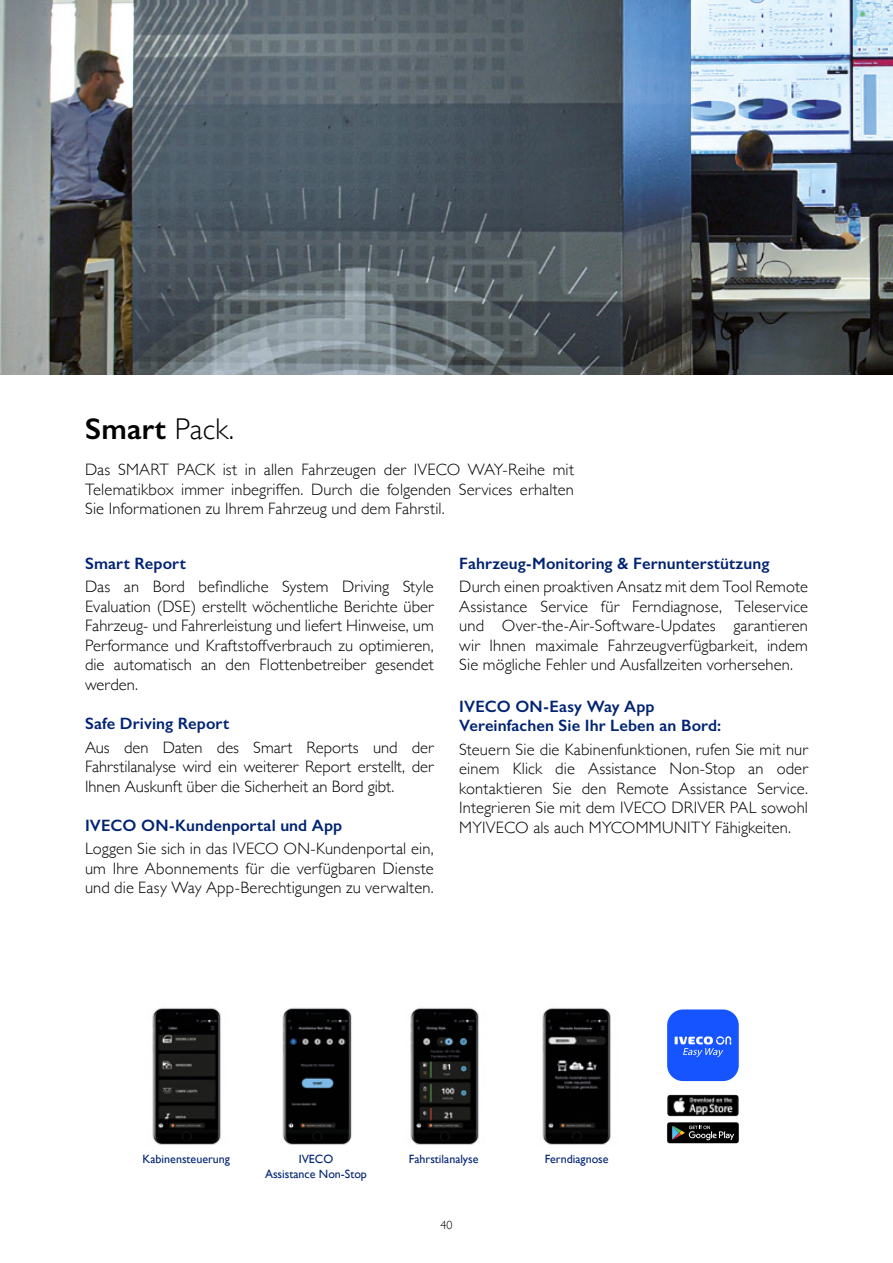
<style>
.page{position:relative;width:893px;height:1263px;background:#fff}
.page>*{position:absolute;margin:0;border:0;box-sizing:border-box;transform-origin:0 0}
.t1{font:600 30px "Gill Sans";letter-spacing:.01em;color:#000}
.t2{font:300 16.5px/19.5px "Gill Sans";letter-spacing:.005em;color:#000;text-align:justify}
.t3{font:600 16.5px/19.5px "Gill Sans";letter-spacing:.005em;color:#002373}
.t4{font:12px/15px "Gill Sans";color:#002373;text-align:center}
.t5{font:300 12px "Gill Sans";color:#000}
.s1{font-weight:300}
</style>
<div class="page">
<img style="left:282px;top:1008px;width:70px;height:137px">
<img style="left:152px;top:1007px;width:69px;height:138px">
<img style="left:410px;top:1007px;width:69px;height:138px">
<img style="left:542px;top:1007px;width:69px;height:138px">
<img style="left:0;top:0;width:893px;height:374px">
<svg style="left:667px;top:1122px;width:72px;height:21px"></svg>
<img style="left:667px;top:1095px;width:72px;height:21px">
<div style="left:667px;top:1009px;width:72px;height:72px;background:#1554ff;border-radius:16px"></div>
<svg style="left:675px;top:1036px;width:56px;height:21px"></svg>
<h1 class="t1" style="left:85px;top:410px;width:150px">Smart <span class="s1">Pack.</span></h1>
<p class="t2" style="left:85px;top:459px;width:490px">Das SMART PACK ist in allen Fahrzeugen der IVECO WAY-Reihe mit Telematikbox immer inbegriffen. Durch die folgenden Services erhalten Sie Informationen zu Ihrem Fahrzeug und dem Fahrstil.</p>
<p class="t3" style="left:85px;top:553px;width:102px">Smart Report</p>
<p class="t2" style="left:85px;top:576px;width:350px">Das an Bord befindliche System Driving Style Evaluation (DSE) erstellt wöchentliche Berichte über Fahrzeug- und Fahrerleistung und liefert Hinweise, um Performance und Kraftstoffverbrauch zu optimieren, die automatisch an den Flottenbetreiber gesendet werden.</p>
<p class="t3" style="left:85px;top:713px;width:146px">Safe Driving Report</p>
<p class="t2" style="left:85px;top:737px;width:350px">Aus den Daten des Smart Reports und der Fahrstilanalyse wird ein weiterer Report erstellt, der Ihnen Auskunft über die Sicherheit an Bord gibt.</p>
<p class="t3" style="left:85px;top:815px;width:259px">IVECO ON-Kundenportal und App</p>
<p class="t2" style="left:85px;top:838px;width:350px">Loggen Sie sich in das IVECO ON-Kundenportal ein, um Ihre Abonnements für die verfügbaren Dienste und die Easy Way App-Berechtigungen zu verwalten.</p>
<p class="t3" style="left:459px;top:553px;width:312px">Fahrzeug-Monitoring &amp; Fernunterstützung</p>
<p class="t2" style="left:459px;top:576px;width:350px">Durch einen proaktiven Ansatz mit dem Tool Remote Assistance Service für Ferndiagnose, Teleservice und Over-the-Air-Software-Updates garantieren wir Ihnen maximale Fahrzeugverfügbarkeit, indem Sie mögliche Fehler und Ausfallzeiten vorhersehen.</p>
<p class="t3" style="left:459px;top:696px;width:264px">IVECO ON-Easy Way App<br>Vereinfachen Sie Ihr Leben an Bord:</p>
<p class="t2" style="left:459px;top:739px;width:350px">Steuern Sie die Kabinenfunktionen, rufen Sie mit nur einem Klick die Assistance Non-Stop an oder kontaktieren Sie den Remote Assistance Service.<br>Integrieren Sie mit dem IVECO DRIVER PAL sowohl MYIVECO als auch MYCOMMUNITY Fähigkeiten.</p>
<p class="t4" style="left:265px;top:1151px;width:103px">IVECO<br>Assistance Non-Stop</p>
<p class="t4" style="left:143px;top:1151px;width:89px">Kabinensteuerung</p>
<p class="t4" style="left:409px;top:1151px;width:71px">Fahrstilanalyse</p>
<p class="t4" style="left:545px;top:1151px;width:65px">Ferndiagnose</p>
<p class="t5" style="left:440px;top:1215px;width:13px">40</p>
</div>
